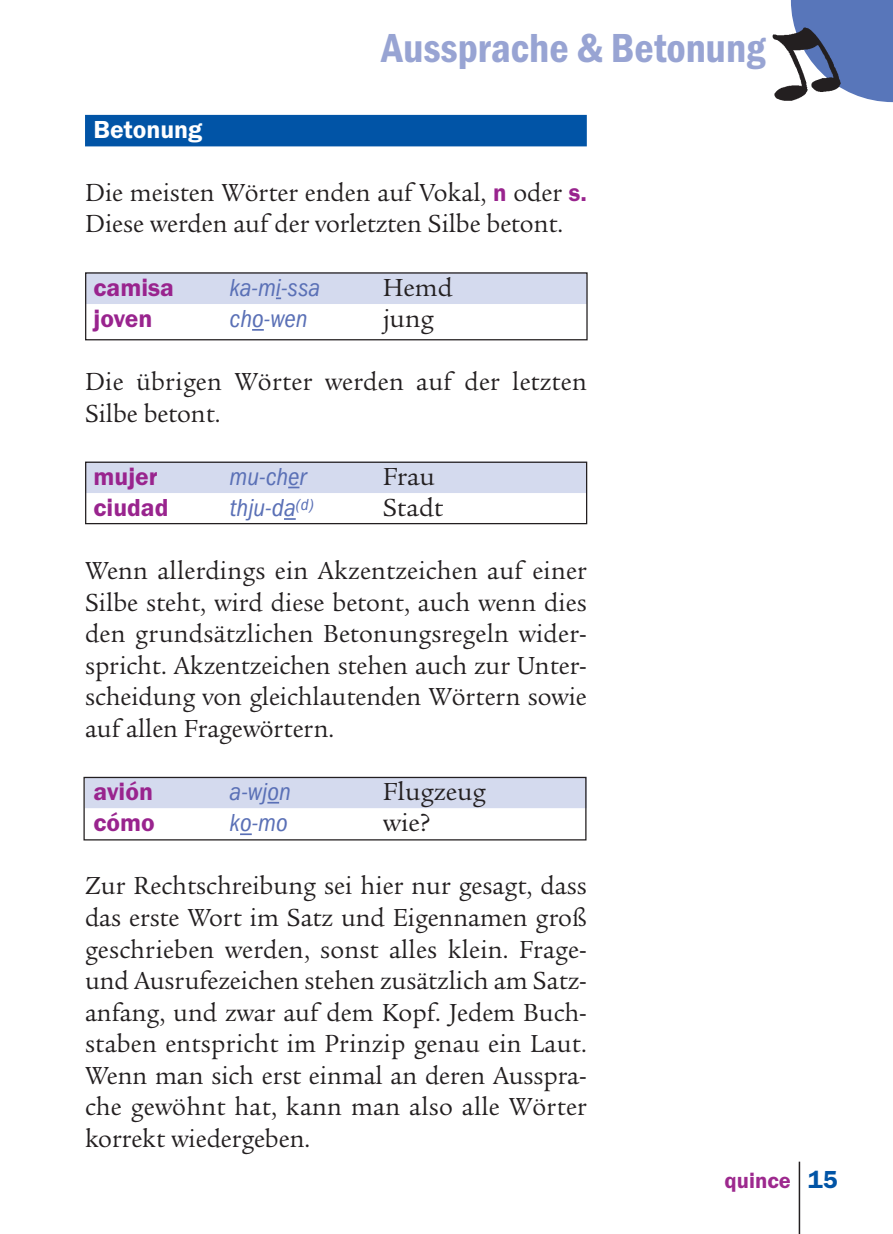
<style>
.page{position:relative;width:893px;height:1234px;background:#fff}
.page>*{position:absolute;margin:0;border:0;box-sizing:border-box;transform-origin:0 0}
.t1{font:600 condensed 42px "Franklin Got Itc T";color:#98a4d3}
.t2{font:25.5px/31.5px "Legacy Ser Itc T";color:#231f20;scale:.96 1}
.t3{font:italic condensed 25.5px "Franklin Got Itc T";color:#5a70b6}
.t4{font:600 25.5px "Franklin Got Itc T";color:#99248e}
.t5{font:25.5px "Legacy Ser Itc T";color:#231f20}
.t6{font:600 25.5px "Franklin Got Itc T";color:#fff}
.t7{font:600 22.5px "Franklin Got Itc T";color:#9d298e}
.s1{font-family:"Franklin Got Itc T";font-weight:600;color:#99248e}
.s2{font-size:25.5px;color:#0154a6}
</style>
<div class="page">
<div style="left:791px;top:0;width:102px;height:102px;background:#5876ba"></div>
<hr style="left:799px;top:1161px;width:1px;height:72px;background:#231f20">
<img style="left:772px;top:26px;width:79px;height:76px">
<div style="left:85px;top:115px;width:502px;height:31px;background:#0154a6"></div>
<svg style="left:83px;top:272px;width:505px;height:569px"></svg>
<h1 class="t1" style="left:382px;top:34px;width:385px">Aussprache &amp; Betonung</h1>
<p class="t6" style="left:94px;top:121px;width:110px">Betonung</p>
<p class="t2" style="left:85px;top:179px;width:524px">Die meisten Wörter enden auf Vokal, <span class="s1">n</span> oder <span class="s1">s.<br></span>Diese werden auf der vorletzten Silbe betont.</p>
<p class="t4" style="left:94px;top:278px;width:82px">camisa</p>
<p class="t3" style="left:230px;top:278px;width:92px">ka-mi-ssa</p>
<p class="t5" style="left:383px;top:276px;width:71px">Hemd</p>
<p class="t4" style="left:94px;top:310px;width:61px">joven</p>
<p class="t3" style="left:230px;top:310px;width:79px">cho-wen</p>
<p class="t5" style="left:383px;top:308px;width:53px">jung</p>
<p class="t2" style="left:85px;top:368px;width:524px">Die übrigen Wörter werden auf der letzten<br>Silbe betont.</p>
<p class="t4" style="left:94px;top:467px;width:66px">mujer</p>
<p class="t3" style="left:230px;top:467px;width:78px">mu-cher</p>
<p class="t5" style="left:383px;top:465px;width:54px">Frau</p>
<p class="t4" style="left:94px;top:499px;width:76px">ciudad</p>
<p class="t3" style="left:230px;top:499px;width:86px">thju-da<sup>(d)</sup></p>
<p class="t5" style="left:383px;top:497px;width:62px">Stadt</p>
<p class="t2" style="left:85px;top:557px;width:524px;text-align:justify">Wenn allerdings ein Akzentzeichen auf einer Silbe steht, wird diese betont, auch wenn dies den grundsätzlichen Betonungsregeln wider&shy;spricht. Akzentzeichen stehen auch zur Unter&shy;scheidung von gleichlautenden Wörtern sowie auf allen Fragewörtern.</p>
<p class="t4" style="left:94px;top:782px;width:61px">avión</p>
<p class="t3" style="left:230px;top:782px;width:63px">a-wjon</p>
<p class="t5" style="left:383px;top:780px;width:105px">Flugzeug</p>
<p class="t4" style="left:94px;top:814px;width:63px">cómo</p>
<p class="t3" style="left:230px;top:814px;width:60px">ko-mo</p>
<p class="t5" style="left:383px;top:812px;width:49px">wie?</p>
<p class="t2" style="left:85px;top:872px;width:524px;text-align:justify">Zur Rechtschreibung sei hier nur gesagt, dass das erste Wort im Satz und Eigennamen groß geschrieben werden, sonst alles klein. Frage&shy;und Ausrufezeichen stehen zusätzlich am Satz&shy;anfang, und zwar auf dem Kopf. Jedem Buch&shy;staben entspricht im Prinzip genau ein Laut.<br>Wenn man sich erst einmal an deren Ausspra&shy;che gewöhnt hat, kann man also alle Wörter korrekt wiedergeben.</p>
<p class="t7" style="left:725px;top:1172px;width:115px">quince <span class="s2">15</span></p>
</div>
